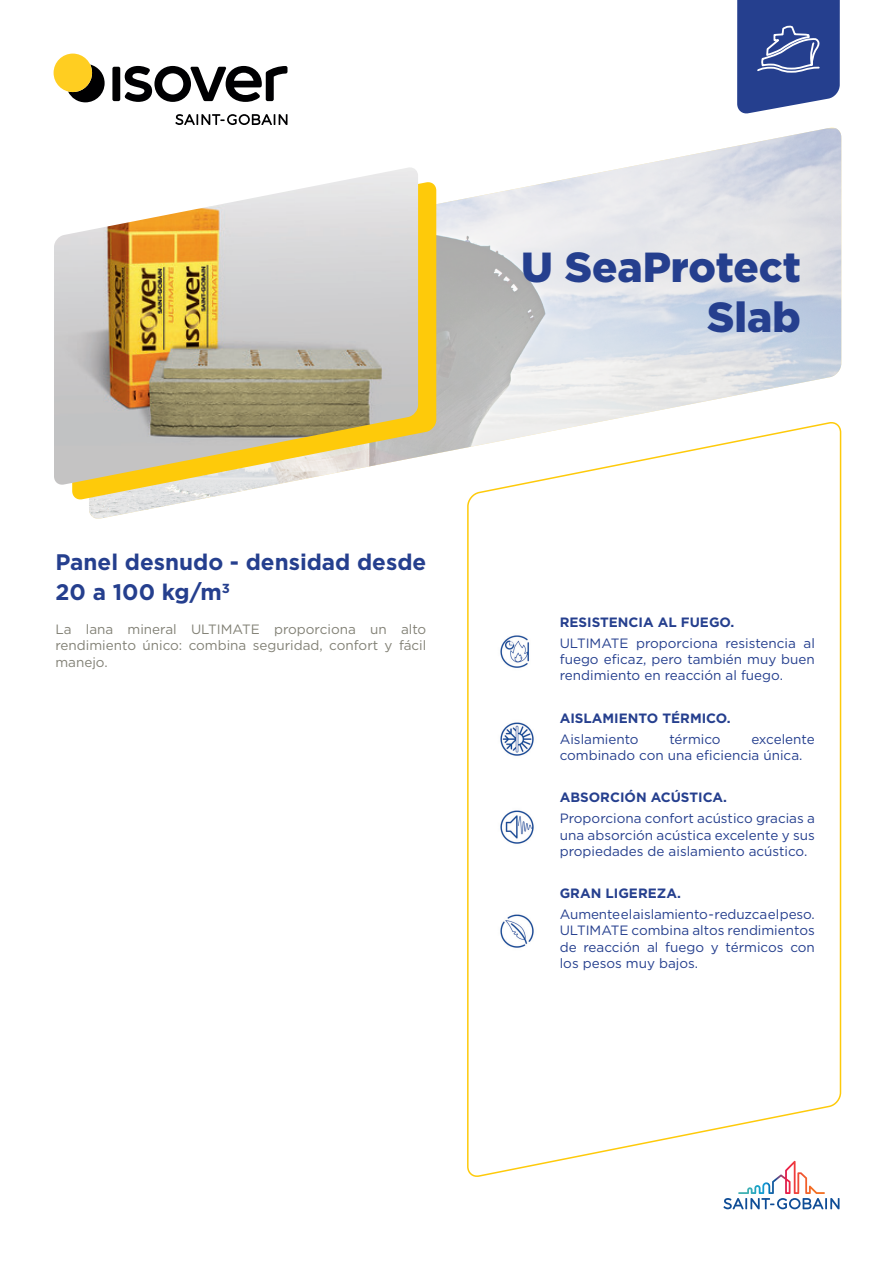
<style>
.page{position:relative;width:893px;height:1263px;background:#fff}
.page>*{position:absolute;margin:0;border:0;box-sizing:border-box;transform-origin:0 0}
.A-Product_Name{font:900 42px/50.4px "Gotham";color:#253f8e;text-align:right}
.I-International_Shor{font:700 22.5px/30px "Gotham";color:#253f8e}
.level_4_text{font:13.5px/16.2px "Gotham";color:#253f8e;text-align:justify}
.level_3_text{font:13.5px/16.2px "Gotham";color:#253f8e;text-align:justify}
.A-Product_Descriptio{font:13.5px/16.2px "Gotham";color:#828176;text-align:justify}
.level_1_text{font:13.5px/16.2px "Gotham";color:#253f8e;text-align:justify}
.level_2_text{font:13.5px/16.2px "Gotham";color:#253f8e}
.level_1_header{font:700 13.5px "Gotham";color:#253f8e}
.level_2_header{font:700 13.5px "Gotham";color:#253f8e}
.level_3_header{font:700 13.5px "Gotham";color:#253f8e}
.level_4_header{font:700 13.5px "Gotham";color:#253f8e}
</style>
<div class="page">
<svg style="left:723px;top:1177px;width:116px;height:32px"></svg>
<svg style="left:175px;top:114px;width:112px;height:11px"></svg>
<svg style="left:68px;top:65px;width:37px;height:37px"></svg>
<div style="left:112px;top:67px;width:8px;height:34px;background:#000002;border-radius:2px"></div>
<svg style="left:124px;top:66px;width:163px;height:36px"></svg>
<div style="left:54px;top:54px;width:38px;height:38px;background:#ffce21;border-radius:50%"></div>
<svg style="left:737px;top:0;width:103px;height:114px;background:#42589d"></svg>
<img style="left:89px;top:128px;width:752px;height:391px">
<svg style="left:466px;top:422px;width:376px;height:755px"></svg>
<img style="left:496px;top:630px;width:43px;height:43px">
<img style="left:496px;top:718px;width:43px;height:42px">
<img style="left:496px;top:805px;width:43px;height:43px">
<img style="left:496px;top:909px;width:43px;height:43px">
<svg style="left:72px;top:181px;width:364px;height:319px"></svg>
<img style="left:54px;top:167px;width:364px;height:319px">
<p class="I-International_Shor" style="left:55px;top:547px;width:372px">Panel desnudo - densidad desde<br>20 a 100 kg/m<sup>3</sup></p>
<p class="A-Product_Descriptio" style="left:55px;top:621px;width:372px">La lana mineral ULTIMATE proporciona un alto rendimiento único: combina seguridad, confort y fácil manejo.</p>
<p class="A-Product_Name" style="left:521px;top:241px;width:281px">U SeaProtect<br>Slab</p>
<p class="level_1_header" style="left:560px;top:613px;width:176px">RESISTENCIA AL FUEGO.</p>
<p class="level_1_text" style="left:560px;top:635px;width:257px">ULTIMATE proporciona resistencia al fuego eficaz, pero también muy buen rendimiento en reacción al fuego.</p>
<p class="level_2_header" style="left:560px;top:709px;width:172px">AISLAMIENTO TÉRMICO.</p>
<p class="level_2_text" style="left:560px;top:731px;width:80px">Aislamiento</p>
<p class="level_2_text" style="left:669px;top:731px;width:53px">térmico</p>
<p class="level_2_text" style="left:560px;top:731px;width:257px;text-indent:192px">excelente combinado con una eficiencia única.</p>
<p class="level_3_header" style="left:560px;top:789px;width:169px">ABSORCIÓN ACÚSTICA.</p>
<p class="level_3_text" style="left:560px;top:810px;width:257px">Proporciona confort acústico gracias a una absorción acústica excelente y sus propiedades de aislamiento acústico.</p>
<p class="level_4_header" style="left:560px;top:884px;width:123px">GRAN LIGEREZA.</p>
<p class="level_4_text" style="left:560px;top:906px;width:257px">Aumente el aislamiento - reduzca el peso.<br>ULTIMATE combina altos rendimientos de reacción al fuego y térmicos con los pesos muy bajos.</p>
</div>
